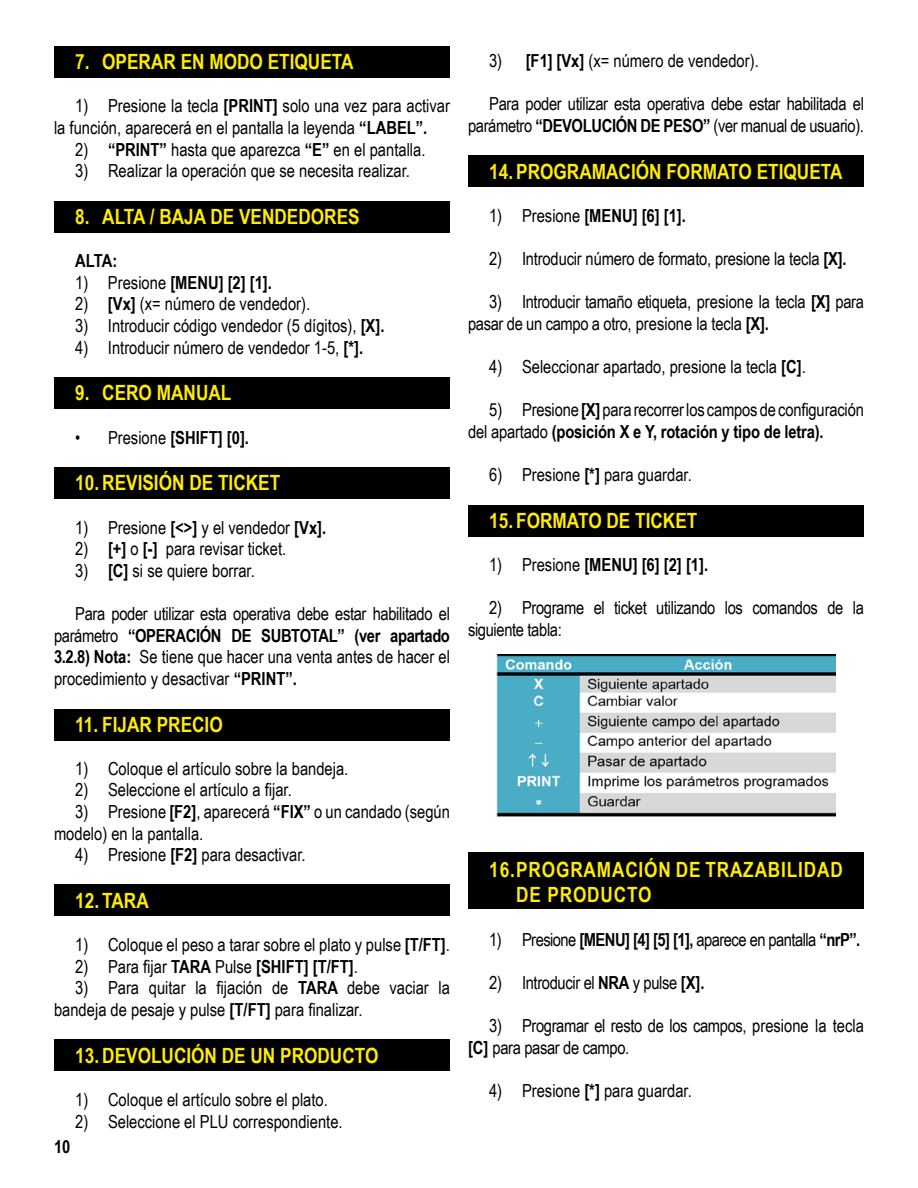
<style>
.page{position:relative;width:918px;height:1188px;background:#fff}
.page>*{position:absolute;margin:0;border:0;box-sizing:border-box;transform-origin:0 0}
.t1{font:700 21px "Arial Narrow";color:#ffed00}
.t2{font:700 21px/25.2px "Arial Narrow";letter-spacing:.04em;color:#ffed00}
.t3{font:18px/21.6px "Arial Narrow";color:#000}
.t4{font:18px/21.6px "Arial Narrow";letter-spacing:-.02em;color:#000}
.t5{font:700 18px "Arial Narrow";color:#000}
.t6{font:18px "Arial Narrow";letter-spacing:-.03em;color:#000}
.s1{font-weight:700}
.s2{font-weight:400}
</style>
<div class="page">
<div style="left:54px;top:46px;width:396px;height:32px;background:#000"></div>
<div style="left:468px;top:155px;width:396px;height:32px;background:#000"></div>
<div style="left:468px;top:505px;width:396px;height:32px;background:#000"></div>
<div style="left:468px;top:852px;width:396px;height:57px;background:#000"></div>
<div style="left:54px;top:201px;width:396px;height:32px;background:#000"></div>
<div style="left:54px;top:377px;width:396px;height:32px;background:#000"></div>
<div style="left:54px;top:467px;width:396px;height:32px;background:#000"></div>
<div style="left:54px;top:709px;width:396px;height:32px;background:#000"></div>
<div style="left:54px;top:884px;width:396px;height:32px;background:#000"></div>
<div style="left:54px;top:1039px;width:396px;height:32px;background:#000"></div>
<img style="left:497px;top:655px;width:338px;height:161px">
<p class="t1" style="left:75px;top:46px;width:280px">7. OPERAR EN MODO ETIQUETA</p>
<p class="t3" style="left:54px;top:95px;width:397px;text-indent:21px">1) Presione la tecla <span class="s1">[PRINT]</span> solo una vez para activar la función, aparecerá en el pantalla la leyenda <span class="s1">“LABEL”.</span></p>
<p class="t3" style="left:75px;top:138px;width:352px">2) <span class="s1">“PRINT”</span> hasta que aparezca <span class="s1">“E”</span> en el pantalla.</p>
<p class="t3" style="left:75px;top:159px;width:336px">3) Realizar la operación que se necesita realizar.</p>
<p class="t1" style="left:75px;top:201px;width:286px">8. ALTA / BAJA DE VENDEDORES</p>
<p class="t5" style="left:75px;top:247px;width:44px">ALTA:</p>
<p class="t5" style="left:75px;top:269px;width:198px"><span class="s2">1) Presione</span> [MENU] [2] [1].</p>
<p class="t3" style="left:75px;top:293px;width:236px">2) <span class="s1">[Vx]</span> (x= número de vendedor).</p>
<p class="t3" style="left:75px;top:314px;width:311px">3) Introducir código vendedor (5 dígitos), <span class="s1">[X].</span></p>
<p class="t3" style="left:75px;top:336px;width:289px">4) Introducir número de vendedor 1-5, <span class="s1">[*].</span></p>
<p class="t1" style="left:75px;top:377px;width:158px">9. CERO MANUAL</p>
<p class="t5" style="left:75px;top:424px;width:175px"><span class="s2">• Presione</span> [SHIFT] [0].</p>
<p class="t1" style="left:75px;top:467px;width:206px">10.REVISIÓN DE TICKET</p>
<p class="t3" style="left:75px;top:516px;width:252px">1) Presione <span class="s1">[&lt;&gt;]</span> y el vendedor <span class="s1">[Vx].</span></p>
<p class="t3" style="left:75px;top:537px;width:213px">2) <span class="s1">[+]</span> o <span class="s1">[-]</span> para revisar ticket.</p>
<p class="t3" style="left:75px;top:559px;width:181px">3) <span class="s1">[C]</span> si se quiere borrar.</p>
<p class="t3" style="left:54px;top:602px;width:398px;text-align:justify;text-indent:21px">Para poder utilizar esta operativa debe estar habilitado el parámetro <span class="s1">“OPERACIÓN DE SUBTOTAL” (ver apartado 3.2.8) Nota:</span> Se tiene que hacer una venta antes de hacer el procedimiento y desactivar <span class="s1">“PRINT”.</span></p>
<p class="t1" style="left:75px;top:708px;width:149px">11. FIJAR PRECIO</p>
<p class="t3" style="left:75px;top:757px;width:275px">1) Coloque el artículo sobre la bandeja.</p>
<p class="t3" style="left:75px;top:779px;width:218px">2) Seleccione el artículo a fijar.</p>
<p class="t3" style="left:54px;top:800px;width:397px;text-indent:21px">3) Presione <span class="s1">[F2]</span>, aparecerá <span class="s1">“FIX”</span> o un candado (según modelo) en la pantalla.</p>
<p class="t3" style="left:75px;top:843px;width:232px">4) Presione <span class="s1">[F2]</span> para desactivar.</p>
<p class="t1" style="left:75px;top:885px;width:75px">12. TARA</p>
<p class="t3" style="left:75px;top:933px;width:376px">1) Coloque el peso a tarar sobre el plato y pulse <span class="s1">[T/FT]</span>.</p>
<p class="t3" style="left:75px;top:955px;width:284px">2) Para fijar <span class="s1">TARA</span> Pulse <span class="s1">[SHIFT] [T/FT]</span>.</p>
<p class="t3" style="left:54px;top:977px;width:397px;text-indent:21px">3) Para quitar la fijación de <span class="s1">TARA</span> debe vaciar la bandeja de pesaje y pulse <span class="s1">[T/FT]</span> para finalizar.</p>
<p class="t1" style="left:75px;top:1040px;width:305px">13.DEVOLUCIÓN DE UN PRODUCTO</p>
<p class="t3" style="left:75px;top:1088px;width:254px">1) Coloque el artículo sobre el plato.</p>
<p class="t3" style="left:75px;top:1110px;width:269px">2) Seleccione el PLU correspondiente.</p>
<p class="t5" style="left:54px;top:1133px;width:18px">10</p>
<p class="t3" style="left:489px;top:49px;width:271px">3) <span class="s1">[F1] [Vx]</span> (x= número de vendedor).</p>
<p class="t4" style="left:468px;top:92px;width:397px;text-align:right">Para poder utilizar esta operativa debe estar habilitada el parámetro <span class="s1">“DEVOLUCIÓN DE PESO”</span> (ver manual de usuario).</p>
<p class="t1" style="left:489px;top:155px;width:355px">14. PROGRAMACIÓN FORMATO ETIQUETA</p>
<p class="t5" style="left:489px;top:202px;width:198px"><span class="s2">1) Presione</span> [MENU] [6] [1].</p>
<p class="t3" style="left:489px;top:247px;width:359px">2) Introducir número de formato, presione la tecla <span class="s1">[X].</span></p>
<p class="t4" style="left:468px;top:290px;width:397px;text-indent:21px">3) Introducir tamaño etiqueta, presione la tecla <span class="s1">[X]</span> para pasar de un campo a otro, presione la tecla <span class="s1">[X].</span></p>
<p class="t3" style="left:489px;top:355px;width:318px">4) Seleccionar apartado, presione la tecla <span class="s1">[C]</span>.</p>
<p class="t3" style="left:468px;top:398px;width:397px;text-indent:21px">5) Presione <span class="s1">[X]</span> para recorrer los campos de configuración del apartado <span class="s1">(posición X e Y, rotación y tipo de letra).</span></p>
<p class="t3" style="left:489px;top:463px;width:204px">6) Presione <span class="s1">[*]</span> para guardar.</p>
<p class="t1" style="left:489px;top:505px;width:210px">15. FORMATO DE TICKET</p>
<p class="t5" style="left:489px;top:551px;width:220px"><span class="s2">1) Presione</span> [MENU] [6] [2] [1].</p>
<p class="t4" style="left:468px;top:596px;width:397px;text-indent:21px">2) Programe el ticket utilizando los comandos de la siguiente tabla:</p>
<p class="t2" style="left:516px;top:856px;width:328px;text-indent:-27px">16.PROGRAMACIÓN DE TRAZABILIDAD<br>DE PRODUCTO</p>
<p class="t6" style="left:489px;top:926px;width:373px">1) Presione <span class="s1">[MENU] [4] [5] [1],</span> aparece en pantalla <span class="s1">“nrP”.</span></p>
<p class="t4" style="left:489px;top:971px;width:217px">2) Introducir el <span class="s1">NRA</span> y pulse <span class="s1">[X].</span></p>
<p class="t4" style="left:468px;top:1014px;width:397px;text-indent:21px">3) Programar el resto de los campos, presione la tecla <span class="s1">[C]</span> para pasar de campo.</p>
<p class="t3" style="left:489px;top:1079px;width:204px">4) Presione <span class="s1">[*]</span> para guardar.</p>
</div>
